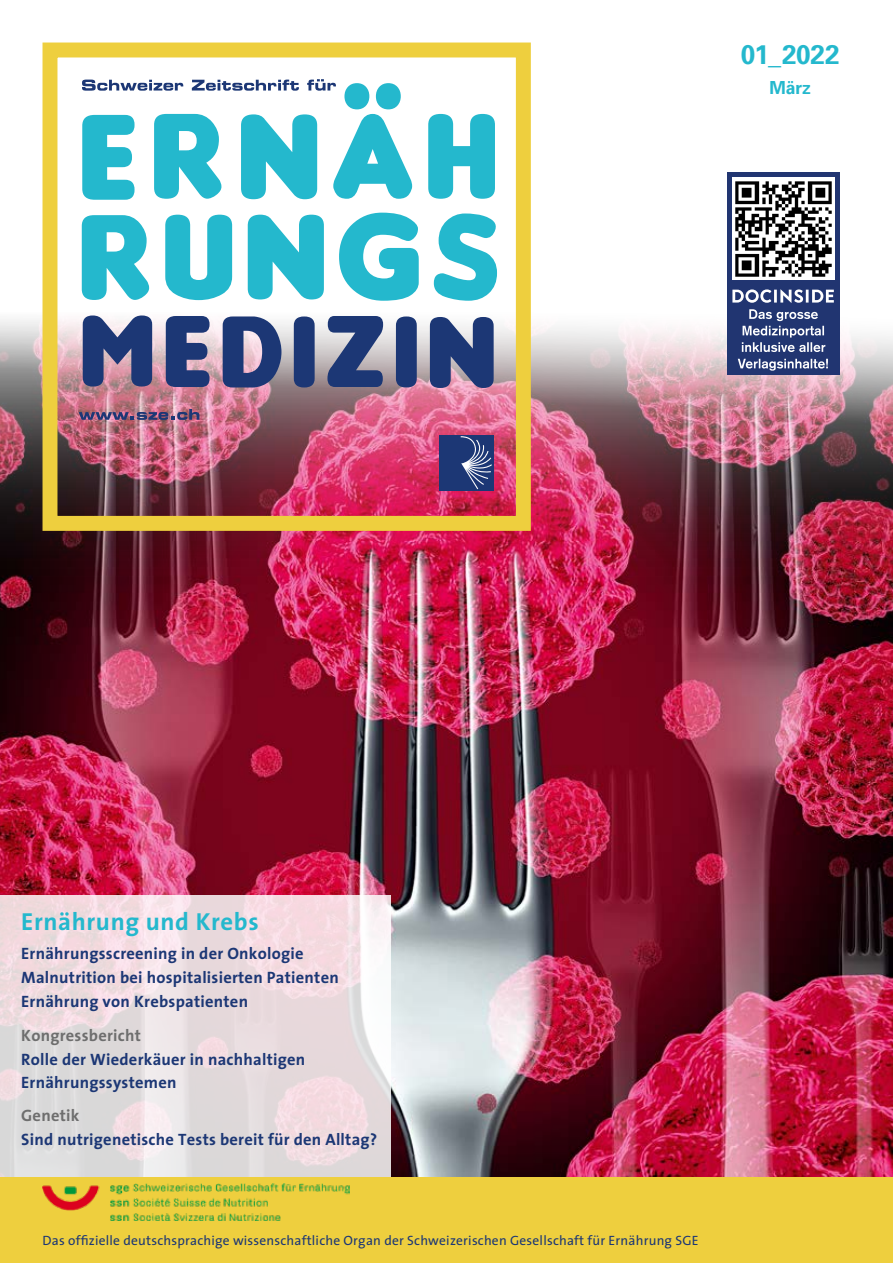
<style>
.page{position:relative;width:893px;height:1263px;background:#fff}
.page>*{position:absolute;margin:0;border:0;box-sizing:border-box;transform-origin:0 0}
.t1{font:700 27px "Univers";letter-spacing:-.015em;color:#24b8cd}
.t2{font:700 24.75px "The Sans";letter-spacing:.025em;color:#24b8cd}
.t3{font:700 18px "Univers";color:#24b8cd}
.t4{font:700 16.5px/24.3px "The Sans";letter-spacing:.015em;color:#1c3775}
.t5{font:700 16.5px "The Sans";letter-spacing:.015em;color:#6e6e6e}
.t6{font:13.5px "The Sans";letter-spacing:.015em;color:#1c3775}
</style>
<div class="page">
<img style="left:0;top:299px;width:893px;height:878px">
<svg style="left:0;top:895px;width:391px;height:282px;background:#eadde0"></svg>
<div style="left:0;top:1177px;width:893px;height:86px;background:#eecf3e"></div>
<img style="left:43px;top:1184px;width:307px;height:36px">
<div style="left:43px;top:43px;width:488px;height:488px;border:15px solid #eecf3e"></div>
<svg style="left:428px;top:114px;width:67px;height:85px"></svg>
<svg style="left:82px;top:215px;width:67px;height:85px"></svg>
<svg style="left:165px;top:215px;width:67px;height:85px"></svg>
<svg style="left:248px;top:215px;width:76px;height:84px"></svg>
<svg style="left:339px;top:213px;width:80px;height:88px"></svg>
<svg style="left:434px;top:213px;width:63px;height:88px"></svg>
<svg style="left:83px;top:315px;width:69px;height:71px;background:#515b8a"></svg>
<svg style="left:166px;top:316px;width:44px;height:71px;background:#465487"></svg>
<svg style="left:223px;top:316px;width:58px;height:71px;background:#525f8e"></svg>
<div style="left:294px;top:316px;width:21px;height:71px;background:#1c3775;border-radius:10px"></div>
<svg style="left:327px;top:316px;width:56px;height:71px;background:#52638f"></svg>
<div style="left:396px;top:316px;width:21px;height:71px;background:#1c3775;border-radius:10px"></div>
<svg style="left:430px;top:317px;width:64px;height:71px;background:#475789"></svg>
<svg style="left:82px;top:79px;width:330px;height:121px"></svg>
<svg style="left:79px;top:409px;width:120px;height:11px"></svg>
<div style="left:439px;top:435px;width:55px;height:56px;background:#1c3775"></div>
<svg style="left:461px;top:436px;width:31px;height:53px"></svg>
<div style="left:727px;top:172px;width:112px;height:203px;background:#213571"></div>
<img style="left:732px;top:177px;width:102px;height:102px">
<svg style="left:732px;top:289px;width:102px;height:14px"></svg>
<svg style="left:738px;top:359px;width:90px;height:12px"></svg>
<svg style="left:742px;top:309px;width:83px;height:43px"></svg>
<h1 class="t1" style="left:741px;top:38px;width:100px">01_2022</h1>
<p class="t3" style="left:770px;top:77px;width:43px">März</p>
<h2 class="t2" style="left:21px;top:901px;width:239px">Ernährung und Krebs</h2>
<p class="t4" style="left:21px;top:940px;width:319px">Ernährungsscreening in der Onkologie<br>Malnutrition bei hospitalisierten Patienten<br>Ernährung von Krebspatienten</p>
<p class="t5" style="left:21px;top:1021px;width:121px">Kongressbericht</p>
<p class="t4" style="left:21px;top:1048px;width:286px;line-height:22.5px">Rolle der Wiederkäuer in nachhaltigen<br>Ernährungssystemen</p>
<p class="t5" style="left:21px;top:1101px;width:60px">Genetik</p>
<p class="t4" style="left:21px;top:1127px;width:357px">Sind nutrigenetische Tests bereit für den Alltag?</p>
<p class="t6" style="left:43px;top:1229px;width:658px">Das offizielle deutschsprachige wissenschaftliche Organ der Schweizerischen Gesellschaft für Ernährung SGE</p>
</div>
